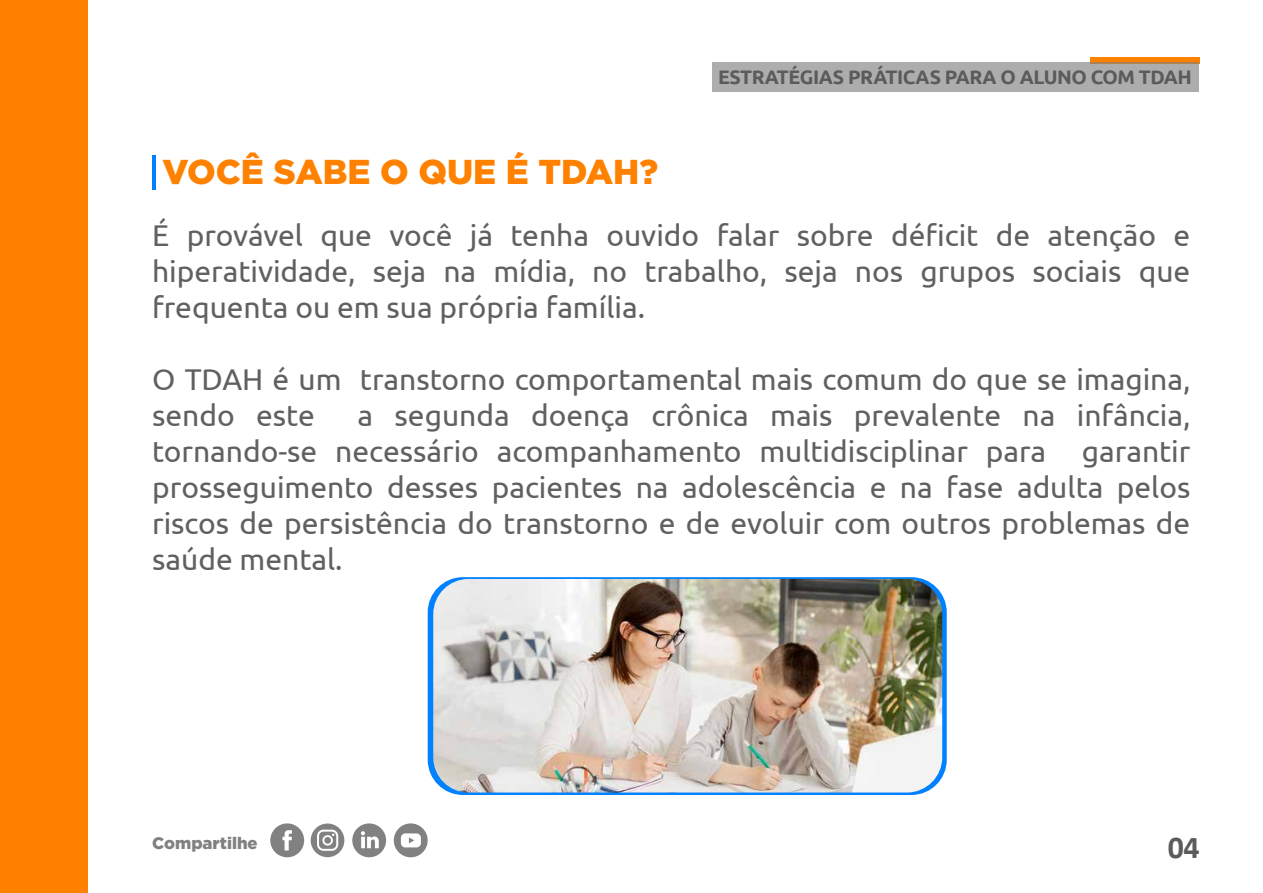
<style>
.page{position:relative;width:1263px;height:893px;background:#fff}
.page>*{position:absolute;margin:0;border:0;box-sizing:border-box;transform-origin:0 0}
.t1{font:900 34.5px "Gotham";color:#ff8100}
.t2{font:700 31.95px "Calibri";color:#5b5b5b}
.t3{font:30px/36px "Ubuntu";color:#606060;text-align:justify}
.t4{font:700 19.5px "Ubuntu";letter-spacing:-.025em;color:#5b5b5b}
.t5{font:900 16.65px "Gotham";color:#818181}
</style>
<div class="page">
<svg style="left:428px;top:577px;width:519px;height:218px;background:#188bfb"></svg>
<img style="left:433px;top:579px;width:509px;height:213px">
<div style="left:1090px;top:57px;width:109px;height:6px;background:#ff8100"></div>
<div style="left:0;top:0;width:88px;height:892px;background:#ff8100"></div>
<div style="left:270px;top:823px;width:34px;height:34px;background:#818181;border-radius:50%"></div>
<svg style="left:282px;top:830px;width:10px;height:20px"></svg>
<div style="left:394px;top:823px;width:34px;height:34px;background:#818181;border-radius:50%"></div>
<svg style="left:401px;top:833px;width:20px;height:14px"></svg>
<svg style="left:311px;top:823px;width:33px;height:34px"></svg>
<div style="left:352px;top:823px;width:34px;height:34px;background:#818181;border-radius:50%"></div>
<svg style="left:361px;top:831px;width:18px;height:17px"></svg>
<hr style="left:153px;top:155px;width:3px;height:35px;background:#0081ff">
<div style="left:713px;top:63px;width:486px;height:29px;background:#adadad"></div>
<p class="t4" style="left:718px;top:66px;width:475px">ESTRATÉGIAS PRÁTICAS PARA O ALUNO COM TDAH</p>
<p class="t1" style="left:162px;top:151px;width:497px">VOCÊ SABE O QUE É TDAH?</p>
<p class="t3" style="left:152px;top:216px;width:1040px">É provável que você já tenha ouvido falar sobre déficit de atenção e hiperatividade, seja na mídia, no trabalho, seja nos grupos sociais que frequenta ou em sua própria família.</p>
<p class="t3" style="left:152px;top:360px;width:1040px">O TDAH é um transtorno comportamental mais comum do que se imagina, sendo este</p>
<p class="t3" style="left:152px;top:396px;width:1040px;text-indent:205px">a segunda doença crônica mais prevalente na infância, tornando-se necessário acompanhamento multidisciplinar para garantir prosseguimento desses pacientes na adolescência e na fase adulta pelos riscos de persistência do transtorno e de evoluir com outros problemas de saúde mental.</p>
<p class="t5" style="left:152px;top:833px;width:107px">Compartilhe</p>
<p class="t2" style="left:1168px;top:824px;width:33px">04</p>
</div>
